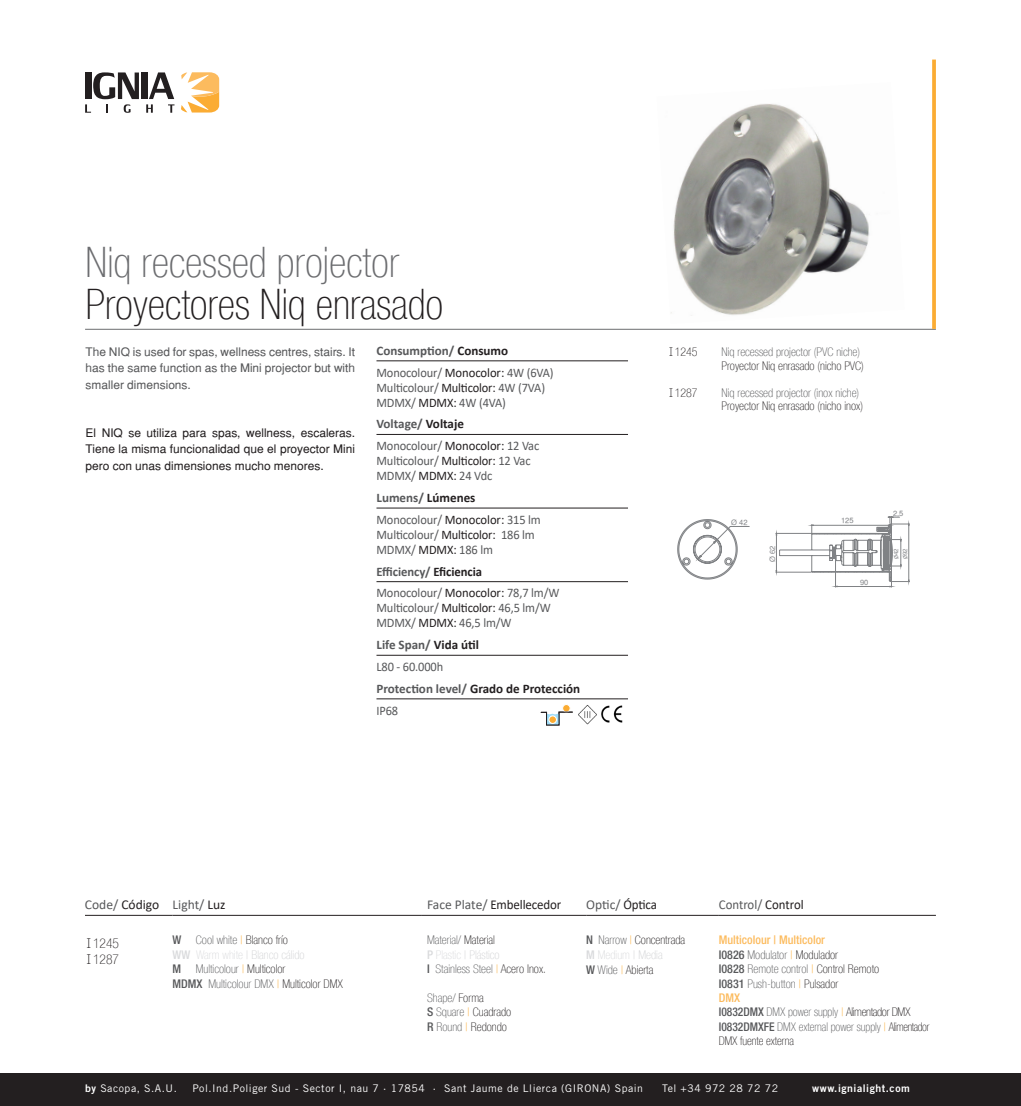
<style>
.page{position:relative;width:1021px;height:1106px;background:#fff}
.page>*{position:absolute;margin:0;border:0;box-sizing:border-box;transform-origin:0 0}
.t1{font:100 condensed 42px "Helvetica Neue LT Com";color:#231f20}
.t2{font:100 condensed 42px "Helvetica Neue LT Com";color:#6c6d70}
.t3{font:13.5px "Calibri";letter-spacing:-.01em;color:#231f20;scale:.96 1}
.t4{font:13.5px "Calibri";color:#57585a}
.t5{font:13.5px "Calibri";color:#57585a;scale:.95 1}
.t6{font:13.5px "Calibri";letter-spacing:-.01em;color:#231f20}
.t7{font:100 condensed 13.5px "Helvetica Neue LT Com";color:#231f20}
.t8{font:13.05px "Calibri";letter-spacing:-.01em;color:#57585a;scale:.95 1}
.t9{font:700 13.05px "Calibri";color:#57585a}
.t10{font:700 13.05px "Calibri";color:#231f20}
.t11{font:100 condensed 12px "Helvetica Neue LT Com";color:#57585a}
.t12{font:100 condensed 12px "Helvetica Neue LT Com";color:#231f20}
.t13{font:100 condensed 12px/14.4px "Helvetica Neue LT Com";color:#231f20;scale:.93 1}
.t14{font:100 condensed 12px "Helvetica Neue LT Com";letter-spacing:-.03em;color:#57585a;scale:.96 1}
.t15{font:500 condensed 12px "Helvetica Neue LT Std";color:#fcbb5e}
.t16{font:100 condensed 12px "Helvetica Neue LT Com";color:#d1d2d4}
.t17{font:100 condensed 12px "Helvetica Neue LT Com";color:#d9dadc}
.t18{font:11.7px/16.2px "Helvetica";color:#231f20;text-align:justify}
.t19{font:11.7px/16.2px "Helvetica";color:#57585a;text-align:justify}
.t20{font:10.5px "Trade Gothic";letter-spacing:.05em;color:#fff}
.t21{font:10.5px "Trade Gothic Bold Two";letter-spacing:.05em;color:#fff}
.t22{font:7.5px "Sans Serif";color:#808285}
.t23{font:6px "Sans Serif";color:#808285}
.s1{color:#231f20}
.s2{color:#57585a}
.s3{font-family:"Letter Gothic Std";font-weight:400;font-stretch:normal}
.s4{font-family:"Calibri"}
.s5{font-family:"Helvetica Neue LT Std";font-weight:500;color:#57585a}
.s6{color:#fbac33}
.s7{font-family:"Helvetica Neue LT Std";font-weight:500;color:#d9dadc}
.s8{color:#d9dadc}
.s9{font-family:"Helvetica Neue LT Std";font-weight:500}
.s10{color:#d1d2d4}
.s11{font-family:"Trade Gothic Bold Two"}
</style>
<div class="page">
<div style="left:0;top:1072px;width:1020px;height:34px;background:#231f20"></div>
<svg style="left:85px;top:72px;width:54px;height:41px"></svg>
<div style="left:142px;top:72px;width:6px;height:27px;background:#231f20"></div>
<svg style="left:146px;top:72px;width:28px;height:41px"></svg>
<svg style="left:181px;top:72px;width:38px;height:40px"></svg>
<hr style="left:85px;top:329px;width:850px;height:1px;background:#6c6d70">
<hr style="left:932px;top:60px;width:3px;height:269px;background:#fbac33">
<svg style="left:376px;top:361px;width:252px;height:360px"></svg>
<hr style="left:376px;top:434px;width:252px;height:1px;background:#231f20">
<hr style="left:376px;top:508px;width:252px;height:1px;background:#231f20">
<hr style="left:376px;top:581px;width:252px;height:1px;background:#231f20">
<hr style="left:376px;top:698px;width:252px;height:1px;background:#231f20">
<hr style="left:376px;top:655px;width:252px;height:1px;background:#231f20">
<hr style="left:376px;top:360px;width:252px;height:1px;background:#231f20">
<img style="left:577px;top:705px;width:20px;height:20px">
<img style="left:601px;top:705px;width:21px;height:17px">
<div style="left:562px;top:704px;width:8px;height:8px;background:#fbac33;border-radius:50%"></div>
<div style="left:562px;top:704px;width:8px;height:8px;border:1px solid #fff;border-radius:50%"></div>
<svg style="left:540px;top:711px;width:33px;height:14px"></svg>
<hr style="left:85px;top:915px;width:88px;height:1px;background:#231f20">
<hr style="left:173px;top:915px;width:248px;height:1px;background:#231f20">
<hr style="left:421px;top:915px;width:165px;height:1px;background:#231f20">
<hr style="left:586px;top:915px;width:132px;height:1px;background:#231f20">
<hr style="left:718px;top:915px;width:217px;height:1px;background:#231f20">
<img style="left:671px;top:104px;width:199px;height:212px">
<svg style="left:677px;top:519px;width:73px;height:60px"></svg>
<svg style="left:775px;top:516px;width:134px;height:71px"></svg>
<p class="t2" style="left:86px;top:238px;width:315px">Niq recessed projector</p>
<p class="t1" style="left:86px;top:280px;width:359px">Proyectores Niq enrasado</p>
<p class="t9" style="left:376px;top:341px;width:133px">Consumption/ <span class="s1">Consumo</span></p>
<p class="t8" style="left:376px;top:363px;width:188px">Monocolour/ <span class="s1">Monocolor:</span> 4W (6VA)</p>
<p class="t8" style="left:376px;top:378px;width:179px">Multicolour/ <span class="s1">Multicolor:</span> 4W (7VA)</p>
<p class="t8" style="left:376px;top:393px;width:138px">MDMX/ <span class="s1">MDMX:</span> 4W (4VA)</p>
<p class="t9" style="left:376px;top:415px;width:89px">Voltage/ <span class="s1">Voltaje</span></p>
<p class="t8" style="left:376px;top:437px;width:173px">Monocolour/ <span class="s1">Monocolor:</span> 12 Vac</p>
<p class="t8" style="left:376px;top:452px;width:164px">Multicolour/ <span class="s1">Multicolor:</span> 12 Vac</p>
<p class="t8" style="left:376px;top:467px;width:123px">MDMX/ <span class="s1">MDMX:</span> 24 Vdc</p>
<p class="t9" style="left:376px;top:488px;width:100px">Lumens/ <span class="s1">Lúmenes</span></p>
<p class="t8" style="left:376px;top:510px;width:174px">Monocolour/ <span class="s1">Monocolor:</span> 315 lm</p>
<p class="t8" style="left:376px;top:525px;width:168px">Multicolour/ <span class="s1">Multicolor:</span> 186 lm</p>
<p class="t8" style="left:376px;top:540px;width:124px">MDMX/ <span class="s1">MDMX:</span> 186 lm</p>
<p class="t9" style="left:376px;top:562px;width:107px">Efficiency/ <span class="s1">Eficiencia</span></p>
<p class="t8" style="left:376px;top:584px;width:194px">Monocolour/ <span class="s1">Monocolor:</span> 78,7 lm/W</p>
<p class="t8" style="left:376px;top:599px;width:185px">Multicolour/ <span class="s1">Multicolor:</span> 46,5 lm/W</p>
<p class="t8" style="left:376px;top:614px;width:144px">MDMX/ <span class="s1">MDMX:</span> 46,5 lm/W</p>
<p class="t9" style="left:376px;top:635px;width:104px">Life Span/ <span class="s1">Vida útil</span></p>
<p class="t8" style="left:376px;top:657px;width:72px">L80 - 60.000h</p>
<p class="t10" style="left:376px;top:679px;width:205px"><span class="s2">Protection level/</span> Grado de Protección</p>
<p class="t8" style="left:376px;top:701px;width:24px">IP68</p>
<p class="t19" style="left:86px;top:344px;width:271px">The NIQ is used for spas, wellness centres, stairs. It has the same function as the Mini projector but with smaller dimensions.</p>
<p class="t18" style="left:86px;top:425px;width:271px">El NIQ se utiliza para spas, wellness, escaleras.<br>Tiene la misma funcionalidad que el proyector Mini pero con unas dimensiones mucho menores.</p>
<p class="t12" style="left:667px;top:345px;width:32px"><span class="s3">I</span>1245</p>
<p class="t11" style="left:721px;top:345px;width:140px">Niq recessed projector (PVC niche)</p>
<p class="t12" style="left:721px;top:358px;width:144px">Proyector Niq enrasado (nicho PVC)</p>
<p class="t12" style="left:667px;top:385px;width:32px"><span class="s3">I</span>1287</p>
<p class="t11" style="left:721px;top:385px;width:139px">Niq recessed projector (inox niche)</p>
<p class="t12" style="left:721px;top:399px;width:143px">Proyector Niq enrasado (nicho inox)</p>
<p class="t22" style="left:739px;top:517px;width:10px">42</p>
<p class="t22" style="left:768px;top:554px;width:10px;rotate:-90deg">62</p>
<p class="t22" style="left:841px;top:516px;width:14px">125</p>
<p class="t22" style="left:860px;top:578px;width:10px">90</p>
<p class="t22" style="left:893px;top:509px;width:12px">2,5</p>
<p class="t23" style="left:892px;top:559px;width:12px;rotate:-90deg"><span class="s4">Ø</span>42</p>
<p class="t23" style="left:901px;top:559px;width:12px;rotate:-90deg"><span class="s4">Ø</span>92</p>
<p class="t6" style="left:85px;top:895px;width:76px"><span class="s2">Code/</span> Código</p>
<p class="t4" style="left:173px;top:895px;width:54px">Light/ <span class="s1">Luz</span></p>
<p class="t3" style="left:427px;top:895px;width:141px"><span class="s2">Face Plate/</span> Embellecedor</p>
<p class="t4" style="left:586px;top:895px;width:72px">Optic/ <span class="s1">Óptica</span></p>
<p class="t5" style="left:718px;top:895px;width:91px">Control/ <span class="s1">Control</span></p>
<p class="t7" style="left:85px;top:935px;width:36px"><span class="s3">I</span>1245</p>
<p class="t7" style="left:85px;top:951px;width:36px"><span class="s3">I</span>1287</p>
<p class="t12" style="left:173px;top:933px;width:117px"><span class="s5">W</span> <span class="s2">Cool white</span> <span class="s6">|</span> Blanco frío</p>
<p class="t16" style="left:173px;top:947px;width:133px"><span class="s7">WW</span> <span class="s8">Warm white</span> | Blanco cálido</p>
<p class="t11" style="left:173px;top:962px;width:114px"><span class="s9">M</span> Multicolour <span class="s6">|</span> <span class="s1">Multicolor</span></p>
<p class="t11" style="left:173px;top:976px;width:172px"><span class="s9">MDMX</span> Multicolour DMX <span class="s6">|</span> <span class="s1">Multicolor DMX</span></p>
<p class="t15" style="left:718px;top:933px;width:108px">Multicolour | Multicolor</p>
<p class="t11" style="left:718px;top:947px;width:121px"><span class="s9">I0826</span> Modulator <span class="s6">|</span> <span class="s1">Modulador</span></p>
<p class="t11" style="left:718px;top:962px;width:162px"><span class="s9">I0828</span> Remote control <span class="s6">|</span> <span class="s1">Control Remoto</span></p>
<p class="t11" style="left:718px;top:976px;width:121px"><span class="s9">I0831</span> Push-button <span class="s6">|</span> <span class="s1">Pulsador</span></p>
<p class="t15" style="left:718px;top:990px;width:23px">DMX</p>
<p class="t14" style="left:718px;top:1005px;width:201px"><span class="s9">I0832DMX</span> DMX power supply <span class="s6">|</span> <span class="s1">Alimentador DMX</span></p>
<p class="t13" style="left:718px;top:1019px;width:228px"><span class="s5">I0832DMXFE</span> <span class="s2">DMX external power supply</span> <span class="s6">|</span> Alimentador<br>DMX fuente externa</p>
<p class="t11" style="left:427px;top:933px;width:69px">Material/ <span class="s1">Material</span></p>
<p class="t11" style="left:427px;top:962px;width:120px"><span class="s9">I</span> Stainless Steel <span class="s6">|</span> <span class="s1">Acero Inox.</span></p>
<p class="t11" style="left:427px;top:990px;width:58px">Shape/ <span class="s1">Forma</span></p>
<p class="t12" style="left:427px;top:1005px;width:86px"><span class="s5">S</span> <span class="s2">Square</span> <span class="s6">|</span> Cuadrado</p>
<p class="t12" style="left:427px;top:1019px;width:81px"><span class="s5">R</span> <span class="s2">Round</span> <span class="s6">|</span> Redondo</p>
<p class="t12" style="left:586px;top:933px;width:100px"><span class="s5">N</span> <span class="s2">Narrow</span> <span class="s6">|</span> Concentrada</p>
<p class="t17" style="left:586px;top:948px;width:78px"><span class="s9">M</span> Medium <span class="s10">| Media</span></p>
<p class="t12" style="left:586px;top:962px;width:69px"><span class="s5">W</span> <span class="s2">Wide</span> <span class="s6">|</span> Abierta</p>
<p class="t20" style="left:85px;top:1082px;width:93px"><span class="s11">by</span> Sacopa, S.A.U.</p>
<p class="t20" style="left:192px;top:1082px;width:452px">Pol.Ind.Poliger Sud - Sector I, nau 7 · 17854 · Sant Jaume de Llierca (GIRONA) Spain</p>
<p class="t20" style="left:662px;top:1082px;width:117px">Tel +34 972 28 72 72</p>
<p class="t21" style="left:812px;top:1082px;width:99px">www.ignialight.com</p>
</div>
